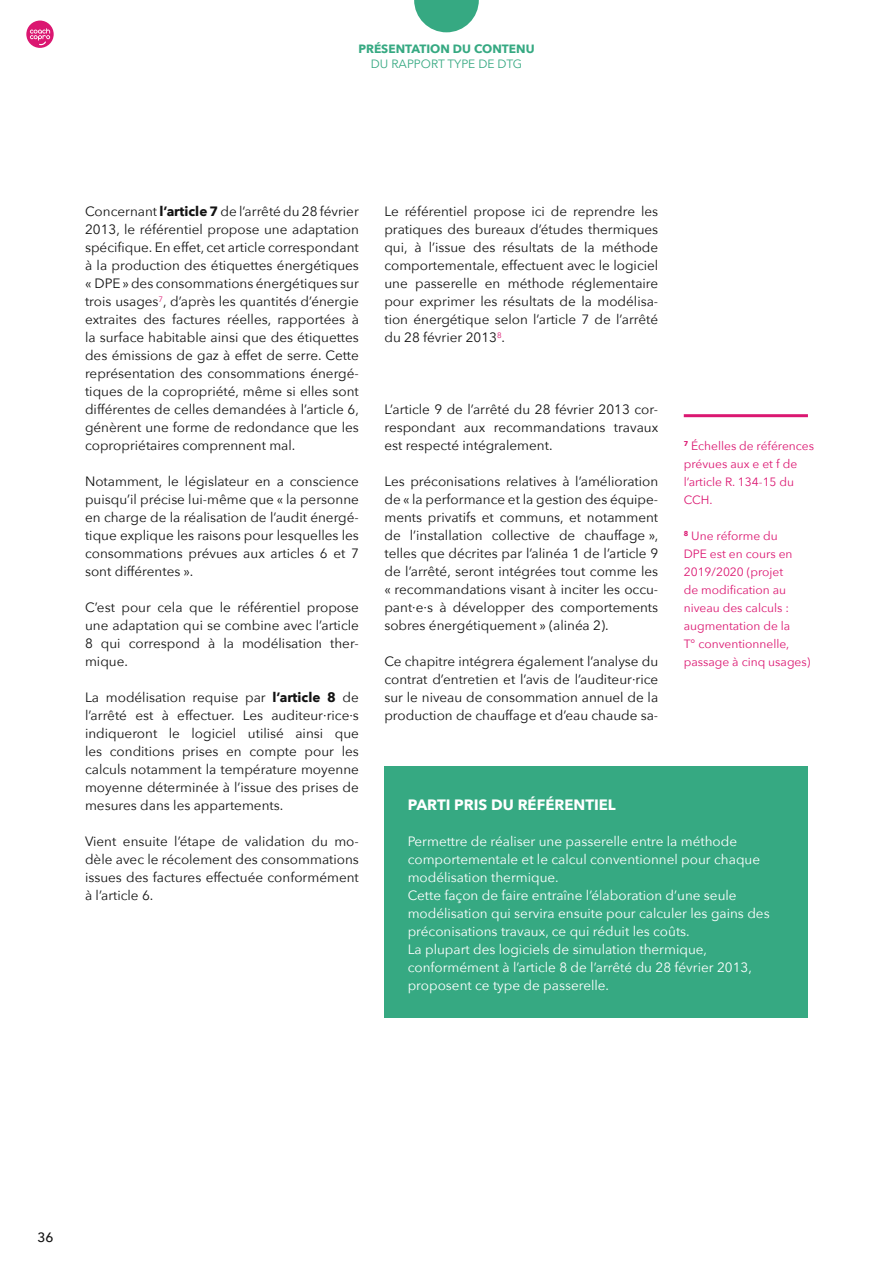
<style>
.page{position:relative;width:893px;height:1263px;background:#fff}
.page>*{position:absolute;margin:0;border:0;box-sizing:border-box;transform-origin:0 0}
.t1{font:700 15px "Avenir Next";color:#fff}
.t2{font:13.5px/18px "Avenir Next";color:#121212;text-align:justify}
.t3{font:13.5px/18px "Avenir Next";color:#fff}
.t4{font:500 13.5px "Avenir Next";color:#121212}
.t5{font:12px/18px "Avenir Next";color:#db1771}
.t6{font:700 12px "Avenir Next";color:#36a982}
.t7{font:12px "Avenir Next";color:#36a982}
.s1{font-weight:700}
</style>
<div class="page">
<div style="left:26px;top:21px;width:28px;height:27px;background:#db1771;border-radius:50%"></div>
<svg style="left:30px;top:28px;width:20px;height:17px"></svg>
<div style="left:384px;top:766px;width:424px;height:251px;background:#36a982"></div>
<hr style="left:684px;top:414px;width:124px;height:3px;background:#db1771">
<svg style="left:414px;top:0;width:65px;height:32px"></svg>
<p class="t6" style="left:358px;top:38px;width:178px">PRÉSENTATION DU CONTENU</p>
<p class="t7" style="left:371px;top:53px;width:153px">DU RAPPORT TYPE DE DTG</p>
<p class="t2" style="left:85px;top:202px;width:275px">Concernant <span class="s1">l’article 7</span> de l’arrêté du 28 février 2013, le référentiel propose une adaptation spécifique. En effet, cet article correspondant à la production des étiquettes énergétiques « DPE » des consommations énergétiques sur trois usages<sup>7</sup>, d’après les quantités d’énergie extraites des factures réelles, rapportées à la surface habitable ainsi que des étiquettes des émissions de gaz à effet de serre. Cette représentation des consommations énergé&shy;tiques de la copropriété, même si elles sont différentes de celles demandées à l’article 6, génèrent une forme de redondance que les copropriétaires comprennent mal.</p>
<p class="t2" style="left:85px;top:472px;width:275px">Notamment, le législateur en a conscience puisqu’il précise lui-même que « la personne en charge de la réalisation de l’audit énergé&shy;tique explique les raisons pour lesquelles les consommations prévues aux articles 6 et 7 sont différentes ».</p>
<p class="t2" style="left:85px;top:598px;width:275px">C’est pour cela que le référentiel propose une adaptation qui se combine avec l’article 8 qui correspond à la modélisation ther&shy;mique.</p>
<p class="t2" style="left:85px;top:688px;width:275px">La modélisation requise par <span class="s1">l’article 8</span> de l’arrêté est à effectuer. Les auditeur·rice·s indiqueront le logiciel utilisé ainsi que les conditions prises en compte pour les calculs notamment la température moyenne moyenne déterminée à l’issue des prises de mesures dans les appartements.</p>
<p class="t2" style="left:85px;top:832px;width:275px">Vient ensuite l’étape de validation du mo&shy;dèle avec le récolement des consommations issues des factures effectuée conformément à l’article 6.</p>
<p class="t2" style="left:384px;top:202px;width:275px">Le référentiel propose ici de reprendre les pratiques des bureaux d’études thermiques qui, à l’issue des résultats de la méthode comportementale, effectuent avec le logiciel une passerelle en méthode réglementaire pour exprimer les résultats de la modélisa&shy;tion énergétique selon l’article 7 de l’arrêté du 28 février 2013<sup>8</sup>.</p>
<p class="t2" style="left:384px;top:400px;width:275px">L’article 9 de l’arrêté du 28 février 2013 cor&shy;respondant aux recommandations travaux est respecté intégralement.</p>
<p class="t2" style="left:384px;top:472px;width:275px">Les préconisations relatives à l’amélioration de « la performance et la gestion des équipe&shy;ments privatifs et communs, et notamment de l’installation collective de chauffage », telles que décrites par l’alinéa 1 de l’article 9 de l’arrêté, seront intégrées tout comme les « recommandations visant à inciter les occu&shy;pant·e·s à développer des comportements sobres énergétiquement » (alinéa 2).</p>
<p class="t2" style="left:384px;top:652px;width:275px">Ce chapitre intégrera également l’analyse du contrat d’entretien et l’avis de l’auditeur·rice sur le niveau de consommation annuel de la production de chauffage et d’eau chaude sa-</p>
<p class="t5" style="left:684px;top:436px;width:132px"><sup>7</sup> Échelles de références prévues aux e et f de l’article R. 134-15 du<br>CCH.</p>
<p class="t5" style="left:684px;top:526px;width:128px"><sup>8</sup> Une réforme du<br>DPE est en cours en<br>2019/2020 (projet<br>de modification au niveau des calculs : augmentation de la<br>T° conventionnelle, passage à cinq usages)</p>
<p class="t1" style="left:408px;top:792px;width:210px">PARTI PRIS DU RÉFÉRENTIEL</p>
<p class="t3" style="left:408px;top:832px;width:363px">Permettre de réaliser une passerelle entre la méthode comportementale et le calcul conventionnel pour chaque modélisation thermique.<br>Cette façon de faire entraîne l’élaboration d’une seule modélisation qui servira ensuite pour calculer les gains des préconisations travaux, ce qui réduit les coûts.<br>La plupart des logiciels de simulation thermique, conformément à l’article 8 de l’arrêté du 28 février 2013, proposent ce type de passerelle.</p>
<p class="t4" style="left:38px;top:1226px;width:18px">36</p>
</div>
